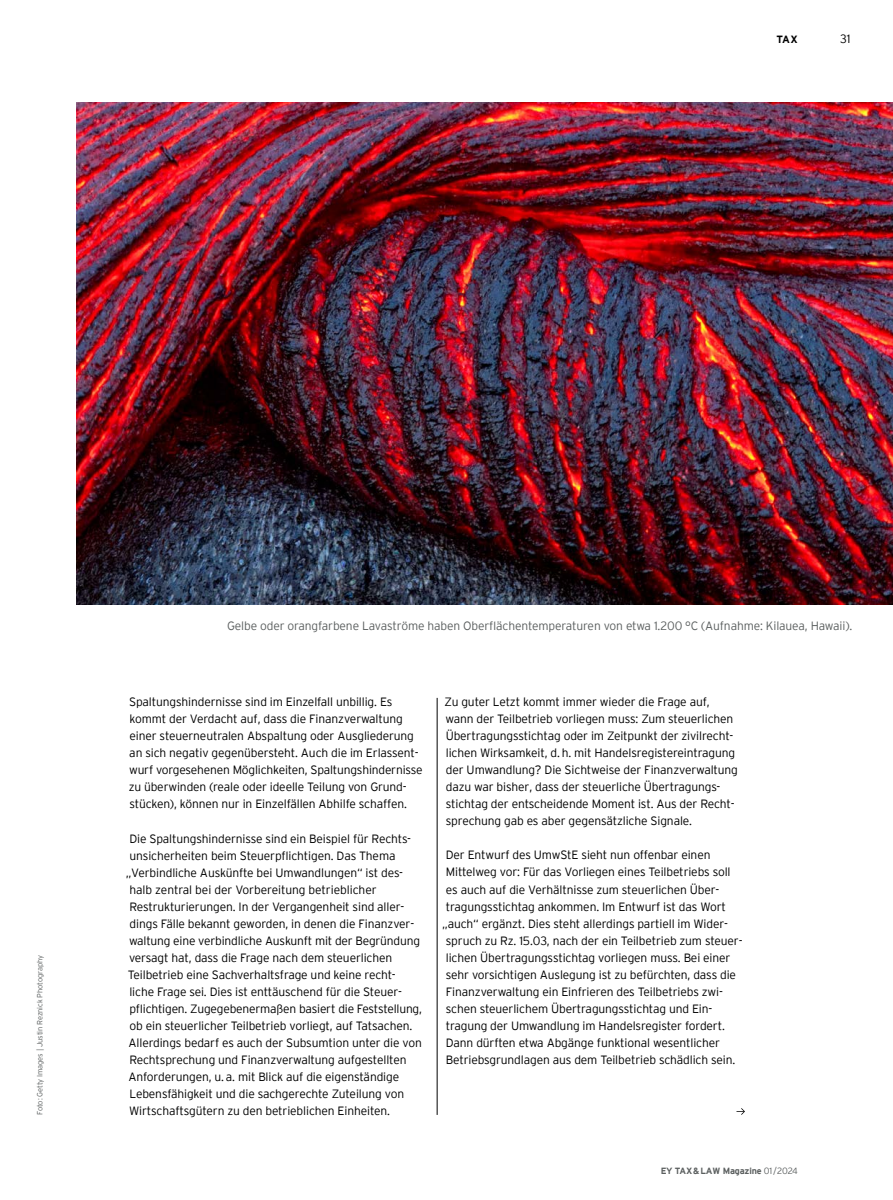
<style>
.page{position:relative;width:893px;height:1200px;background:#fff}
.page>*{position:absolute;margin:0;border:0;box-sizing:border-box;transform-origin:0 0}
.t1{font:300 12px/17px "EY Interstate";letter-spacing:-.01em;color:#000}
.t2{font:300 12px "EY Interstate";letter-spacing:-.01em;color:#5b5f5f}
.t3{font:700 10.5px "EY Interstate";color:#000}
.t4{font:700 9px "EY Interstate";letter-spacing:-.02em;color:#5b5f5f}
.t5{font:300 7.5px "EY Interstate";letter-spacing:-.01em;color:#5b5f5f}
.s1{font-weight:300}
</style>
<div class="page">
<hr style="left:437px;top:697px;width:1px;height:417px;background:#000">
<svg style="left:736px;top:1108px;width:9px;height:6px"></svg>
<img style="left:77px;top:102px;width:816px;height:502px">
<p class="t3" style="left:776px;top:31px;width:23px">TAX</p>
<p class="t1" style="left:840px;top:29px;width:12px">31</p>
<p class="t5" style="left:35px;top:1114px;width:161px;rotate:-90deg">Foto: Getty Images | Justin Reznick Photography</p>
<p class="t2" style="left:227px;top:617px;width:627px">Gelbe oder orangfarbene Lavaströme haben Oberflächentemperaturen von etwa 1.200 °C (Aufnahme: Kilauea, Hawaii).</p>
<p class="t1" style="left:129px;top:692px;width:295px">Spaltungshindernisse sind im Einzelfall unbillig. Es kommt der Verdacht auf, dass die Finanzverwaltung einer steuerneutralen Abspaltung oder Ausgliederung an sich negativ gegenübersteht. Auch die im Erlassent&shy;wurf vorgesehenen Möglichkeiten, Spaltungshindernisse zu überwinden (reale oder ideelle Teilung von Grund&shy;stücken), können nur in Einzelfällen Abhilfe schaffen.</p>
<p class="t1" style="left:129px;top:828px;width:283px">Die Spaltungshindernisse sind ein Beispiel für Rechts-</p>
<p class="t1" style="left:130px;top:845px;width:267px">unsicherheiten beim Steuerpflichtigen. Das Thema</p>
<p class="t1" style="left:126px;top:862px;width:279px">„Verbindliche Auskünfte bei Umwandlungen“ ist des-</p>
<p class="t1" style="left:129px;top:879px;width:249px">halb zentral bei der Vorbereitung betrieblicher</p>
<p class="t1" style="left:129px;top:896px;width:277px">Restrukturierungen. In der Vergangenheit sind aller-</p>
<p class="t1" style="left:130px;top:913px;width:286px">dings Fälle bekannt geworden, in denen die Finanzver-</p>
<p class="t1" style="left:129px;top:930px;width:292px">waltung eine verbindliche Auskunft mit der Begründung</p>
<p class="t1" style="left:129px;top:947px;width:265px">versagt hat, dass die Frage nach dem steuerlichen</p>
<p class="t1" style="left:128px;top:964px;width:269px">Teilbetrieb eine Sachverhaltsfrage und keine recht-</p>
<p class="t1" style="left:129px;top:981px;width:274px">liche Frage sei. Dies ist enttäuschend für die Steuer-</p>
<p class="t1" style="left:129px;top:998px;width:294px">pflichtigen. Zugegebenermaßen basiert die Feststellung,</p>
<p class="t1" style="left:130px;top:1015px;width:284px">ob ein steuerlicher Teilbetrieb vorliegt, auf Tatsachen.</p>
<p class="t1" style="left:129px;top:1032px;width:295px">Allerdings bedarf es auch der Subsumtion unter die von</p>
<p class="t1" style="left:129px;top:1049px;width:279px">Rechtsprechung und Finanzverwaltung aufgestellten</p>
<p class="t1" style="left:129px;top:1067px;width:272px">Anforderungen, u. a. mit Blick auf die eigenständige</p>
<p class="t1" style="left:129px;top:1084px;width:276px">Lebensfähigkeit und die sachgerechte Zuteilung von</p>
<p class="t1" style="left:129px;top:1101px;width:262px">Wirtschaftsgütern zu den betrieblichen Einheiten.</p>
<p class="t1" style="left:444px;top:692px;width:295px">Zu guter Letzt kommt immer wieder die Frage auf, wann der Teilbetrieb vorliegen muss: Zum steuerlichen Übertragungsstichtag oder im Zeitpunkt der zivilrecht&shy;lichen Wirksamkeit, d. h. mit Handelsregistereintragung der Umwandlung? Die Sichtweise der Finanzverwaltung dazu war bisher, dass der steuerliche Übertragungs&shy;stichtag der entscheidende Moment ist. Aus der Recht&shy;sprechung gab es aber gegensätzliche Signale.</p>
<p class="t1" style="left:446px;top:845px;width:266px">Der Entwurf des UmwStE sieht nun offenbar einen</p>
<p class="t1" style="left:446px;top:862px;width:286px">Mittelweg vor: Für das Vorliegen eines Teilbetriebs soll</p>
<p class="t1" style="left:446px;top:879px;width:275px">es auch auf die Verhältnisse zum steuerlichen Über-</p>
<p class="t1" style="left:446px;top:896px;width:282px">tragungsstichtag ankommen. Im Entwurf ist das Wort</p>
<p class="t1" style="left:442px;top:913px;width:287px">„auch“ ergänzt. Dies steht allerdings partiell im Wider-</p>
<p class="t1" style="left:446px;top:930px;width:298px">spruch zu Rz. 15.03, nach der ein Teilbetrieb zum steuer-</p>
<p class="t1" style="left:446px;top:947px;width:286px">lichen Übertragungsstichtag vorliegen muss. Bei einer</p>
<p class="t1" style="left:446px;top:964px;width:292px">sehr vorsichtigen Auslegung ist zu befürchten, dass die</p>
<p class="t1" style="left:446px;top:981px;width:279px">Finanzverwaltung ein Einfrieren des Teilbetriebs zwi-</p>
<p class="t1" style="left:446px;top:998px;width:268px">schen steuerlichem Übertragungsstichtag und Ein-</p>
<p class="t1" style="left:446px;top:1015px;width:281px">tragung der Umwandlung im Handelsregister fordert.</p>
<p class="t1" style="left:446px;top:1032px;width:276px">Dann dürften etwa Abgänge funktional wesentlicher</p>
<p class="t1" style="left:446px;top:1049px;width:291px">Betriebsgrundlagen aus dem Teilbetrieb schädlich sein.</p>
<p class="t4" style="left:661px;top:1164px;width:138px">EY TAX&amp;LAW Magazine <span class="s1">01/2024</span></p>
</div>
